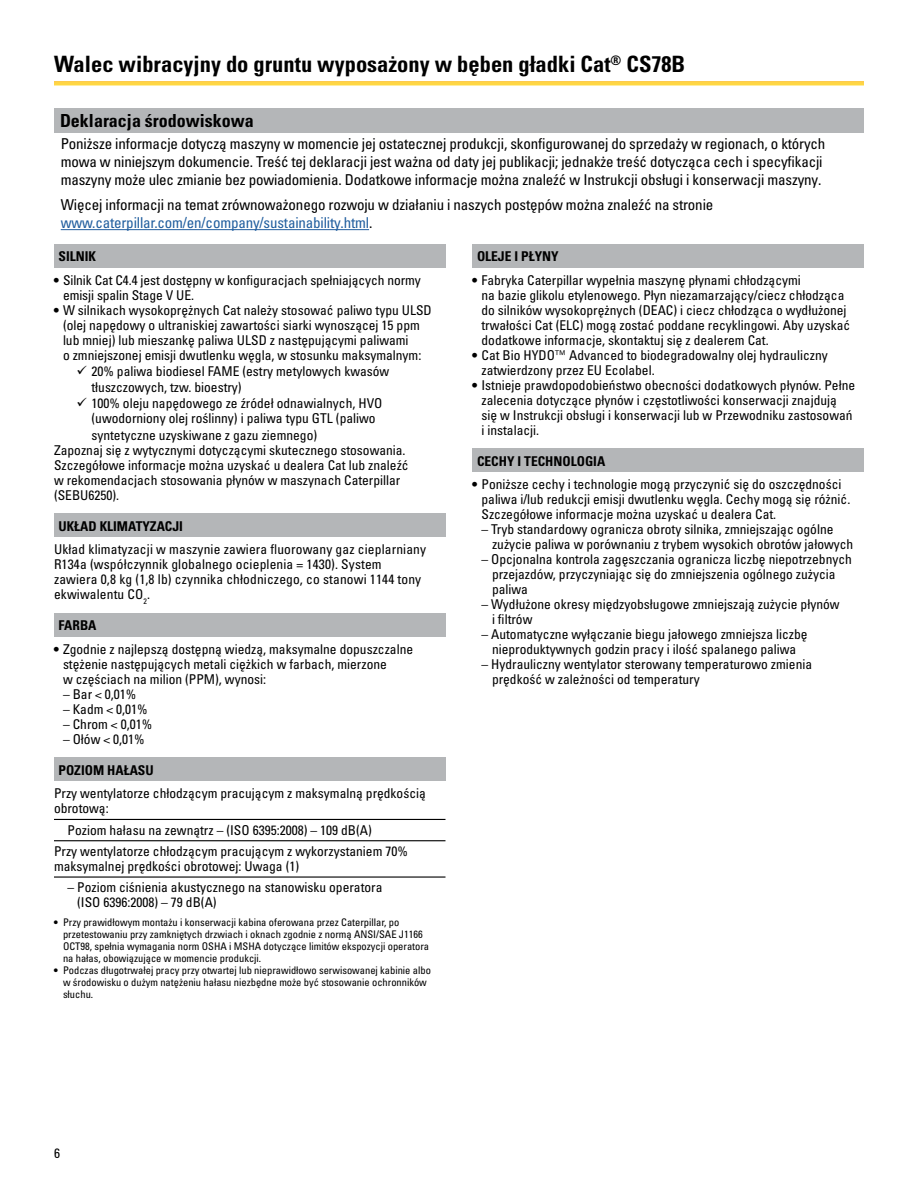
<style>
.page{position:relative;width:918px;height:1188px;background:#fff}
.page>*{position:absolute;margin:0;border:0;box-sizing:border-box;transform-origin:0 0}
.t1{font:22.5px "Univers LTCYR 67 Bold Cond";color:#000}
.MH{font:18px "Univers LTCYR 67 Bold Cond";color:#000}
.t2{font:condensed 15px/18px "Univers LTCYR 57";letter-spacing:-.01em;color:#000}
.TechSpec{font:condensed 13.5px/15px "Univers LTCYR 57";color:#000}
.TechSpec-w_bullet{font:condensed 13.5px/15px "Univers LTCYR 57";color:#000}
.StandardEquipmentTab{font:13.5px "Univers LTCYR 67 Bold Cond";color:#000}
.t3{font:condensed 10.5px/12px "Univers LTCYR 57";color:#000}
.s1{color:#215e9e}
</style>
<div class="page">
<div style="left:54px;top:108px;width:810px;height:25px;background:#b4b6b8"></div>
<hr style="left:61px;top:229px;width:308px;height:1px;background:#215e9e">
<div style="left:54px;top:244px;width:392px;height:23px;background:#b4b6b8"></div>
<div style="left:54px;top:513px;width:392px;height:24px;background:#b4b6b8"></div>
<div style="left:54px;top:613px;width:392px;height:23px;background:#b4b6b8"></div>
<div style="left:54px;top:757px;width:392px;height:24px;background:#b4b6b8"></div>
<hr style="left:54px;top:819px;width:392px;height:1px;background:#000">
<hr style="left:54px;top:840px;width:392px;height:1px;background:#000">
<hr style="left:54px;top:876px;width:392px;height:2px;background:#000">
<div style="left:472px;top:244px;width:392px;height:23px;background:#b4b6b8"></div>
<div style="left:472px;top:448px;width:392px;height:24px;background:#b4b6b8"></div>
<h1 class="t1" style="left:54px;top:50px;width:633px">Walec wibracyjny do gruntu wyposażony w bęben gładki Cat<sup>®</sup> CS78B</h1>
<p class="MH" style="left:60px;top:109px;width:195px">Deklaracja środowiskowa</p>
<p class="t2" style="left:61px;top:135px;width:766px">Poniższe informacje dotyczą maszyny w momencie jej ostatecznej produkcji, skonfigurowanej do sprzedaży w regionach, o których mowa w niniejszym dokumencie. Treść tej deklaracji jest ważna od daty jej publikacji; jednakże treść dotycząca cech i specyfikacji maszyny może ulec zmianie bez powiadomienia. Dodatkowe informacje można znaleźć w Instrukcji obsługi i konserwacji maszyny.</p>
<p class="t2" style="left:61px;top:195px;width:654px">Więcej informacji na temat zrównoważonego rozwoju w działaniu i naszych postępów można znaleźć na stronie <span class="s1">www.caterpillar.com/en/company/sustainability.html</span>.</p>
<p class="StandardEquipmentTab" style="left:59px;top:248px;width:39px">SILNIK</p>
<p class="TechSpec" style="left:63px;top:272px;width:359px;text-indent:-9px">• Silnik Cat C4.4 jest dostępny w konfiguracjach spełniających normy emisji spalin Stage V UE.</p>
<p class="TechSpec" style="left:63px;top:302px;width:370px;text-indent:-9px">• W silnikach wysokoprężnych Cat należy stosować paliwo typu ULSD (olej napędowy o ultraniskiej zawartości siarki wynoszącej 15 ppm lub mniej) lub mieszankę paliwa ULSD z następującymi paliwami<br>o zmniejszonej emisji dwutlenku węgla, w stosunku maksymalnym:</p>
<p class="TechSpec-w_bullet" style="left:92px;top:363px;width:299px;line-height:16.2px;text-indent:-15px">✓ 20% paliwa biodiesel FAME (estry metylowych kwasów tłuszczowych, tzw. bioestry)</p>
<p class="TechSpec-w_bullet" style="left:92px;top:395px;width:292px;line-height:15.6px;text-indent:-15px">✓ 100% oleju napędowego ze źródeł odnawialnych, HVO (uwodorniony olej roślinny) i paliwa typu GTL (paliwo syntetyczne uzyskiwane z gazu ziemnego)</p>
<p class="TechSpec-w_bullet" style="left:54px;top:442px;width:356px">Zapoznaj się z wytycznymi dotyczącymi skutecznego stosowania.<br>Szczegółowe informacje można uzyskać u dealera Cat lub znaleźć w rekomendacjach stosowania płynów w maszynach Caterpillar (SEBU6250).</p>
<p class="StandardEquipmentTab" style="left:59px;top:518px;width:126px">UKŁAD KLIMATYZACJI</p>
<p class="TechSpec" style="left:54px;top:542px;width:374px">Układ klimatyzacji w maszynie zawiera fluorowany gaz cieplarniany R134a (współczynnik globalnego ocieplenia = 1430). System zawiera 0,8 kg (1,8 lb) czynnika chłodniczego, co stanowi 1144 tony ekwiwalentu CO<sub>2</sub>.</p>
<p class="StandardEquipmentTab" style="left:59px;top:617px;width:40px">FARBA</p>
<p class="TechSpec" style="left:63px;top:641px;width:352px;text-indent:-9px">• Zgodnie z najlepszą dostępną wiedzą, maksymalne dopuszczalne stężenie następujących metali ciężkich w farbach, mierzone<br>w częściach na milion (PPM), wynosi:</p>
<p class="TechSpec" style="left:63px;top:686px;width:75px">– Bar &lt; 0,01%</p>
<p class="TechSpec" style="left:63px;top:701px;width:86px">– Kadm &lt; 0,01%</p>
<p class="TechSpec" style="left:63px;top:716px;width:91px">– Chrom &lt; 0,01%</p>
<p class="TechSpec" style="left:63px;top:731px;width:83px">– Ołów &lt; 0,01%</p>
<p class="StandardEquipmentTab" style="left:59px;top:762px;width:97px">POZIOM HAŁASU</p>
<p class="TechSpec" style="left:54px;top:786px;width:373px">Przy wentylatorze chłodzącym pracującym z maksymalną prędkością obrotową:</p>
<p class="TechSpec" style="left:68px;top:822px;width:306px">Poziom hałasu na zewnątrz – (ISO 6395:2008) – 109 dB(A)</p>
<p class="TechSpec" style="left:54px;top:843px;width:355px">Przy wentylatorze chłodzącym pracującym z wykorzystaniem 70% maksymalnej prędkości obrotowej: Uwaga (1)</p>
<p class="TechSpec" style="left:77px;top:880px;width:307px;text-indent:-10px">– Poziom ciśnienia akustycznego na stanowisku operatora (ISO 6396:2008) – 79 dB(A)</p>
<p class="t3" style="left:63px;top:916px;width:368px;text-indent:-9px">• Przy prawidłowym montażu i konserwacji kabina oferowana przez Caterpillar, po przetestowaniu przy zamkniętych drzwiach i oknach zgodnie z normą ANSI/SAE J1166<br>OCT98, spełnia wymagania norm OSHA i MSHA dotyczące limitów ekspozycji operatora na hałas, obowiązujące w momencie produkcji.</p>
<p class="t3" style="left:63px;top:964px;width:369px;text-indent:-9px">• Podczas długotrwałej pracy przy otwartej lub nieprawidłowo serwisowanej kabinie albo w środowisku o dużym natężeniu hałasu niezbędne może być stosowanie ochronników słuchu.</p>
<p class="StandardEquipmentTab" style="left:477px;top:248px;width:83px">OLEJE I PŁYNY</p>
<p class="TechSpec" style="left:482px;top:272px;width:370px;text-indent:-9px">• Fabryka Caterpillar wypełnia maszynę płynami chłodzącymi<br>na bazie glikolu etylenowego. Płyn niezamarzający/ciecz chłodząca do silników wysokoprężnych (DEAC) i ciecz chłodząca o wydłużonej trwałości Cat (ELC) mogą zostać poddane recyklingowi. Aby uzyskać dodatkowe informacje, skontaktuj się z dealerem Cat.</p>
<p class="TechSpec" style="left:482px;top:347px;width:348px;text-indent:-9px">• Cat Bio HYDO™ Advanced to biodegradowalny olej hydrauliczny zatwierdzony przez EU Ecolabel.</p>
<p class="TechSpec" style="left:482px;top:377px;width:375px;text-indent:-9px">• Istnieje prawdopodobieństwo obecności dodatkowych płynów. Pełne zalecenia dotyczące płynów i częstotliwości konserwacji znajdują się w Instrukcji obsługi i konserwacji lub w Przewodniku zastosowań i instalacji.</p>
<p class="StandardEquipmentTab" style="left:477px;top:453px;width:130px">CECHY I TECHNOLOGIA</p>
<p class="TechSpec" style="left:482px;top:477px;width:370px;text-indent:-9px">• Poniższe cechy i technologie mogą przyczynić się do oszczędności paliwa i/lub redukcji emisji dwutlenku węgla. Cechy mogą się różnić.<br>Szczegółowe informacje można uzyskać u dealera Cat.</p>
<p class="TechSpec" style="left:492px;top:522px;width:363px;text-indent:-10px">– Tryb standardowy ogranicza obroty silnika, zmniejszając ogólne zużycie paliwa w porównaniu z trybem wysokich obrotów jałowych</p>
<p class="TechSpec" style="left:492px;top:552px;width:361px;text-indent:-10px">– Opcjonalna kontrola zagęszczania ogranicza liczbę niepotrzebnych przejazdów, przyczyniając się do zmniejszenia ogólnego zużycia paliwa</p>
<p class="TechSpec" style="left:492px;top:597px;width:349px;text-indent:-10px">– Wydłużone okresy międzyobsługowe zmniejszają zużycie płynów i filtrów</p>
<p class="TechSpec" style="left:482px;top:627px;width:328px;text-align:center">– Automatyczne wyłączanie biegu jałowego zmniejsza liczbę nieproduktywnych godzin pracy i ilość spalanego paliwa</p>
<p class="TechSpec" style="left:492px;top:657px;width:322px;text-indent:-10px">– Hydrauliczny wentylator sterowany temperaturowo zmienia prędkość w zależności od temperatury</p>
<p class="TechSpec" style="left:54px;top:1146px;width:7px">6</p>
</div>
